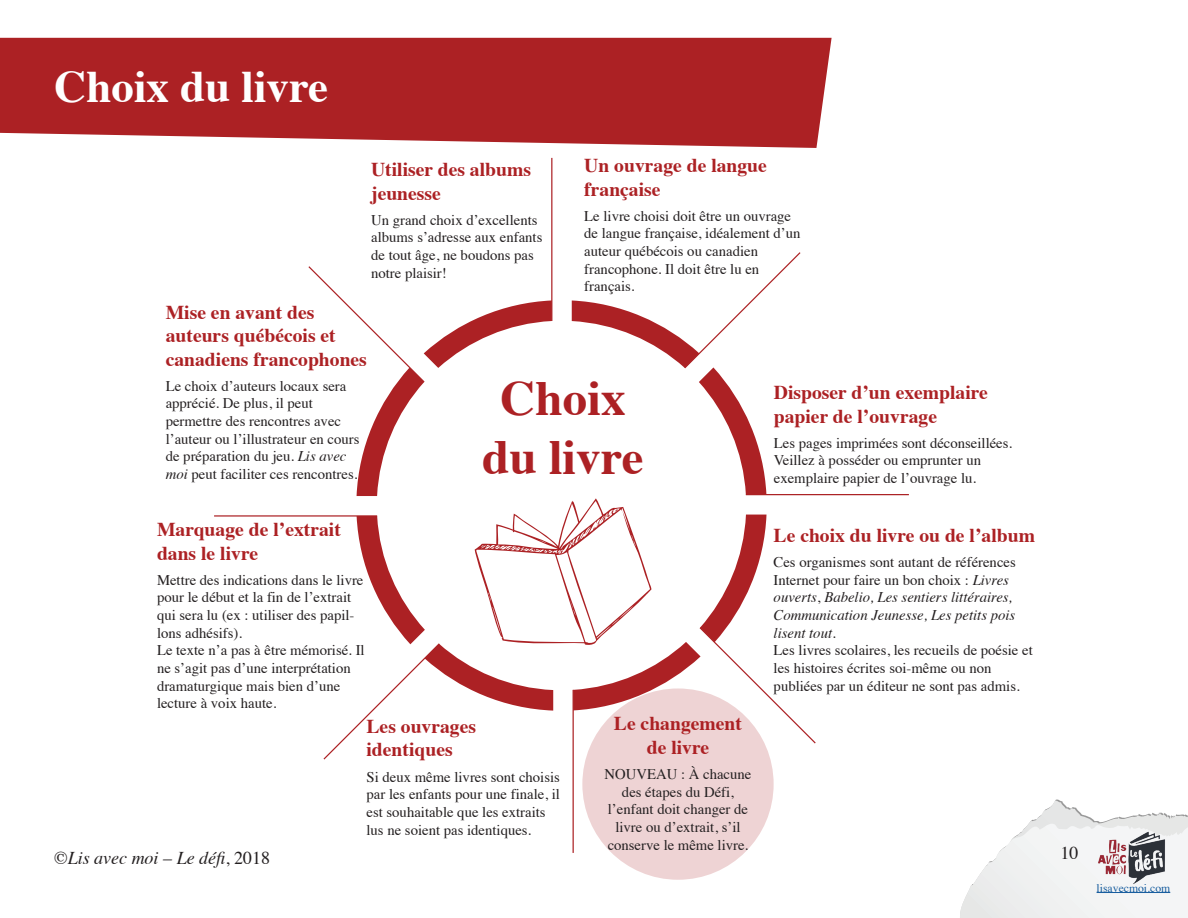
<style>
.page{position:relative;width:1188px;height:918px;background:#fff}
.page>*{position:absolute;margin:0;border:0;box-sizing:border-box;transform-origin:0 0}
.t1{font:700 49.05px/58.9px "Times";color:#ac2124;text-align:center}
.t2{font:700 45px "Times";color:#fff}
.t3{font:700 19.65px/23.5px "Times";color:#ac2124}
.t4{font:italic 18px "Times";color:#231f20}
.t5{font:18px "Times";color:#231f20}
.t6{font:14.7px/17.7px "Times";color:#231f20}
.t7{font:11.7px "Times";color:#175d9e}
.s1{font-style:italic}
.s2{font-style:normal}
</style>
<div class="page">
<svg style="left:960px;top:799px;width:228px;height:119px"></svg>
<img style="left:1097px;top:832px;width:68px;height:53px">
<hr style="left:1097px;top:892px;width:73px;height:1px;background:#175d9e">
<svg style="left:0;top:38px;width:832px;height:110px;background:#b23234"></svg>
<div style="left:582px;top:688px;width:192px;height:192px;background:#eed3d4;border-radius:50%"></div>
<hr style="left:214px;top:515px;width:163px;height:2px;background:#ac2124">
<hr style="left:573px;top:690px;width:1px;height:163px;background:#ac2124">
<hr style="left:746px;top:494px;width:163px;height:1px;background:#ac2124">
<hr style="left:551px;top:158px;width:1px;height:163px;background:#ac2124">
<svg style="left:307px;top:251px;width:510px;height:510px"></svg>
<h2 class="t2" style="left:54px;top:44px;width:276px">Choix du livre</h2>
<h3 class="t3" style="left:371px;top:156px;width:161px">Utiliser des albums jeunesse</h3>
<p class="t6" style="left:371px;top:210px;width:173px">Un grand choix d’excellents albums s’adresse aux enfants de tout âge, ne boudons pas notre plaisir!</p>
<h3 class="t3" style="left:584px;top:152px;width:184px">Un ouvrage de langue française</h3>
<p class="t6" style="left:584px;top:206px;width:218px">Le livre choisi doit être un ouvrage de langue française, idéalement d’un auteur québécois ou canadien francophone. Il doit être lu en français.</p>
<h3 class="t3" style="left:166px;top:298px;width:203px">Mise en avant des auteurs québécois et canadiens francophones</h3>
<p class="t6" style="left:166px;top:376px;width:195px">Le choix d’auteurs locaux sera apprécié. De plus, il peut permettre des rencontres avec l’auteur ou l’illustrateur en cours de préparation du jeu. <span class="s1">Lis avec moi</span> peut faciliter ces rencontres.</p>
<h3 class="t3" style="left:157px;top:516px;width:185px">Marquage de l’extrait dans le livre</h3>
<p class="t6" style="left:157px;top:570px;width:209px">Mettre des indications dans le livre pour le début et la fin de l’extrait qui sera lu (ex : utiliser des papil&shy;lons adhésifs).<br>Le texte n’a pas à être mémorisé. Il ne s’agit pas d’une interprétation dramaturgique mais bien d’une lecture à voix haute.</p>
<h1 class="t1" style="left:482px;top:364px;width:163px">Choix du livre</h1>
<h3 class="t3" style="left:774px;top:379px;width:216px">Disposer d’un exemplaire papier de l’ouvrage</h3>
<p class="t6" style="left:774px;top:433px;width:240px">Les pages imprimées sont déconseillées.<br>Veillez à posséder ou emprunter un exemplaire papier de l’ouvrage lu.</p>
<h3 class="t3" style="left:774px;top:522px;width:263px">Le choix du livre ou de l’album</h3>
<p class="t6" style="left:774px;top:552px;width:261px">Ces organismes sont autant de références Internet pour faire un bon choix : <span class="s1">Livres ouverts</span>, <span class="s1">Babelio, Les sentiers littéraires, Communication Jeunesse, Les petits pois lisent tout</span>.<br>Les livres scolaires, les recueils de poésie et les histoires écrites soi-même ou non publiées par un éditeur ne sont pas admis.</p>
<h3 class="t3" style="left:614px;top:710px;width:130px;text-align:center">Le changement de livre</h3>
<p class="t6" style="left:605px;top:764px;width:148px;text-align:center">NOUVEAU : À chacune des étapes du Défi, l’enfant doit changer de livre ou d’extrait, s’il conserve le même livre.</p>
<h3 class="t3" style="left:367px;top:712px;width:111px">Les ouvrages identiques</h3>
<p class="t6" style="left:367px;top:766px;width:195px">Si deux même livres sont choisis par les enfants pour une finale, il est souhaitable que les extraits lus ne soient pas identiques.</p>
<p class="t4" style="left:54px;top:842px;width:218px"><span class="s2">©</span>Lis avec moi – Le défi<span class="s2">, 2018</span></p>
<p class="t5" style="left:1061px;top:836px;width:19px">10</p>
<p class="t7" style="left:1097px;top:877px;width:75px">lisavecmoi.com</p>
</div>
